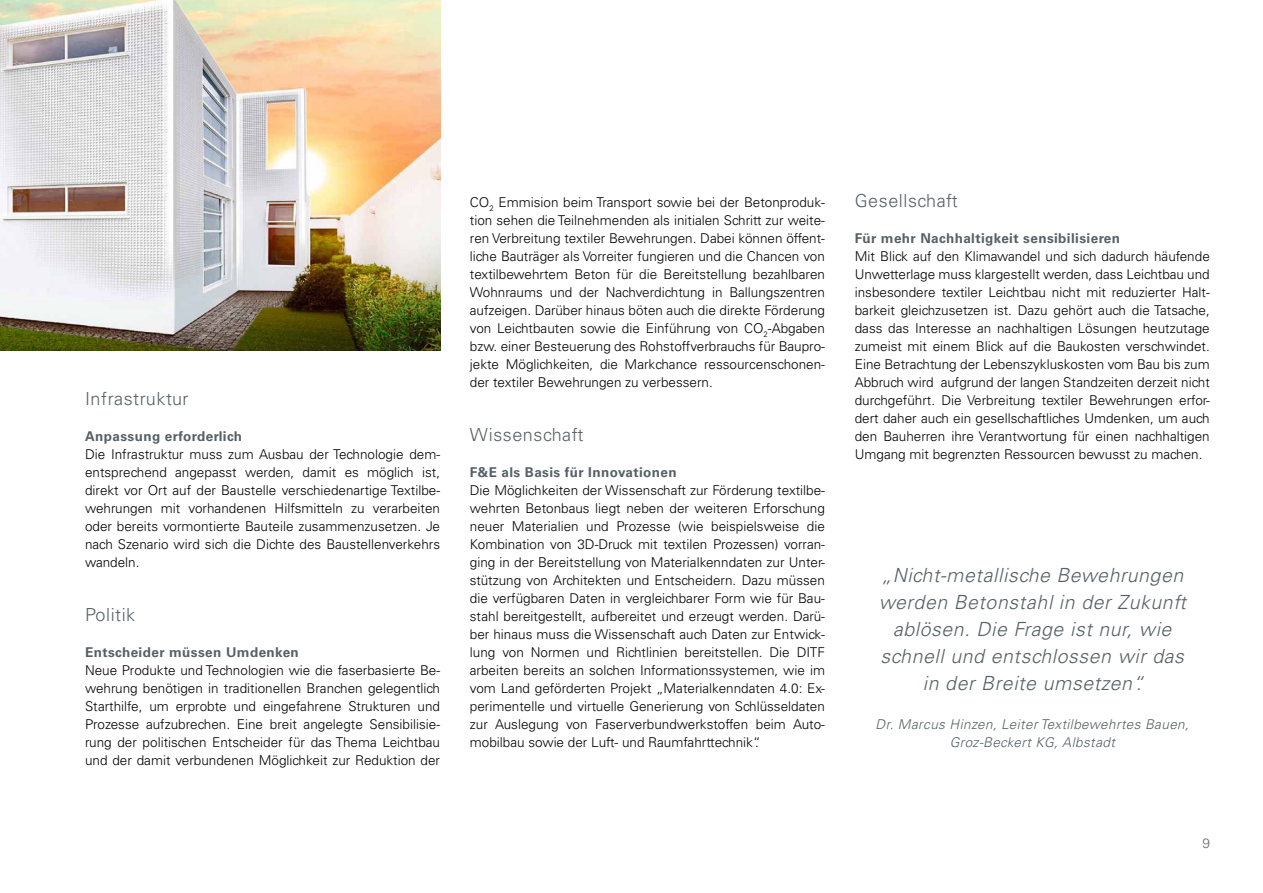
<style>
.page{position:relative;width:1263px;height:893px;background:#fff}
.page>*{position:absolute;margin:0;border:0;box-sizing:border-box;transform-origin:0 0}
.t1{font:italic 300 19.5px/27px "Univers LT Std";letter-spacing:.03em;color:#566066;text-align:center}
.t2{font:300 18px "Univers LT Std";letter-spacing:.03em;color:#566066}
.t3{font:300 13.5px/18px "Univers LT Std";color:#000;text-align:justify}
.t4{font:700 13.5px "Univers LT Std";letter-spacing:.03em;color:#566066}
.t5{font:italic 300 13.5px/18px "Univers LT Std";letter-spacing:.03em;color:#566066;text-align:center}
.t6{font:300 13.5px "Univers LT Std";color:#686867}
</style>
<div class="page">
<img style="left:0;top:0;width:440px;height:350px">
<h2 class="t2" style="left:85px;top:387px;width:105px">Infrastruktur</h2>
<p class="t4" style="left:85px;top:428px;width:159px">Anpassung erforderlich</p>
<p class="t3" style="left:85px;top:445px;width:357px">Die Infrastruktur muss zum Ausbau der Technologie dem&shy;entsprechend angepasst werden, damit es möglich ist, direkt vor Ort auf der Baustelle verschiedenartige Textilbe&shy;wehrungen mit vorhandenen Hilfsmitteln zu verarbeiten oder bereits vormontierte Bauteile zusammenzusetzen. Je nach Szenario wird sich die Dichte des Baustellenverkehrs wandeln.</p>
<h2 class="t2" style="left:85px;top:603px;width:52px">Politik</h2>
<p class="t4" style="left:85px;top:644px;width:215px">Entscheider müssen Umdenken</p>
<p class="t3" style="left:85px;top:661px;width:357px">Neue Produkte und Technologien wie die faserbasierte Be&shy;wehrung benötigen in traditionellen Branchen gelegentlich Starthilfe, um erprobte und eingefahrene Strukturen und Prozesse aufzubrechen. Eine breit angelegte Sensibilisie&shy;rung der politischen Entscheider für das Thema Leichtbau und der damit verbundenen Möglichkeit zur Reduktion der</p>
<p class="t3" style="left:470px;top:193px;width:357px">CO<sub>2</sub> Emmision beim Transport sowie bei der Betonproduk&shy;tion sehen die Teilnehmenden als initialen Schritt zur weite&shy;ren Verbreitung textiler Bewehrungen. Dabei können öffent&shy;liche Bauträger als Vorreiter fungieren und die Chancen von textilbewehrtem Beton für die Bereitstellung bezahlbaren Wohnraums und der Nachverdichtung in Ballungszentren aufzeigen. Darüber hinaus böten auch die direkte Förderung von Leichtbauten sowie die Einführung von CO<sub>2</sub>-Abgaben bzw. einer Besteuerung des Rohstoffverbrauchs für Baupro&shy;jekte Möglichkeiten, die Markchance ressourcenschonen&shy;der textiler Bewehrungen zu verbessern.</p>
<h2 class="t2" style="left:470px;top:423px;width:115px">Wissenschaft</h2>
<p class="t4" style="left:470px;top:464px;width:208px">F&amp;E als Basis für Innovationen</p>
<p class="t3" style="left:470px;top:481px;width:357px">Die Möglichkeiten der Wissenschaft zur Förderung textilbe&shy;wehrten Betonbaus liegt neben der weiteren Erforschung neuer Materialien und Prozesse (wie beispielsweise die Kombination von 3D-Druck mit textilen Prozessen) vorran&shy;ging in der Bereitstellung von Materialkenndaten zur Unter&shy;stützung von Architekten und Entscheidern. Dazu müssen die verfügbaren Daten in vergleichbarer Form wie für Bau&shy;stahl bereitgestellt, aufbereitet und erzeugt werden. Darü&shy;ber hinaus muss die Wissenschaft auch Daten zur Entwick&shy;lung von Normen und Richtlinien bereitstellen. Die DITF arbeiten bereits an solchen Informationssystemen, wie im vom Land geförderten Projekt „Materialkenndaten 4.0: Ex&shy;perimentelle und virtuelle Generierung von Schlüsseldaten zur Auslegung von Faserverbundwerkstoffen beim Auto&shy;mobilbau sowie der Luft- und Raumfahrttechnik“.</p>
<h2 class="t2" style="left:855px;top:189px;width:105px">Gesellschaft</h2>
<p class="t4" style="left:855px;top:230px;width:267px">Für mehr Nachhaltigkeit sensibilisieren</p>
<p class="t3" style="left:855px;top:247px;width:357px">Mit Blick auf den Klimawandel und sich dadurch häufende Unwetterlage muss klargestellt werden, dass Leichtbau und insbesondere textiler Leichtbau nicht mit reduzierter Halt&shy;barkeit gleichzusetzen ist. Dazu gehört auch die Tatsache, dass das Interesse an nachhaltigen Lösungen heutzutage zumeist mit einem Blick auf die Baukosten verschwindet.<br>Eine Betrachtung der Lebenszykluskosten vom Bau bis zum Abbruch wird aufgrund der langen Standzeiten derzeit nicht durchgeführt. Die Verbreitung textiler Bewehrungen erfor&shy;dert daher auch ein gesellschaftliches Umdenken, um auch den Bauherren ihre Verantwortung für einen nachhaltigen Umgang mit begrenzten Ressourcen bewusst zu machen.</p>
<h1 class="t1" style="left:879px;top:562px;width:309px">„Nicht-metallische Bewehrungen werden Betonstahl in der Zukunft ablösen. Die Frage ist nur, wie schnell und entschlossen wir das in der Breite umsetzen“.</h1>
<p class="t5" style="left:876px;top:715px;width:315px">Dr. Marcus Hinzen, Leiter Textilbewehrtes Bauen,<br>Groz-Beckert KG, Albstadt</p>
<p class="t6" style="left:1202px;top:835px;width:9px">9</p>
</div>
